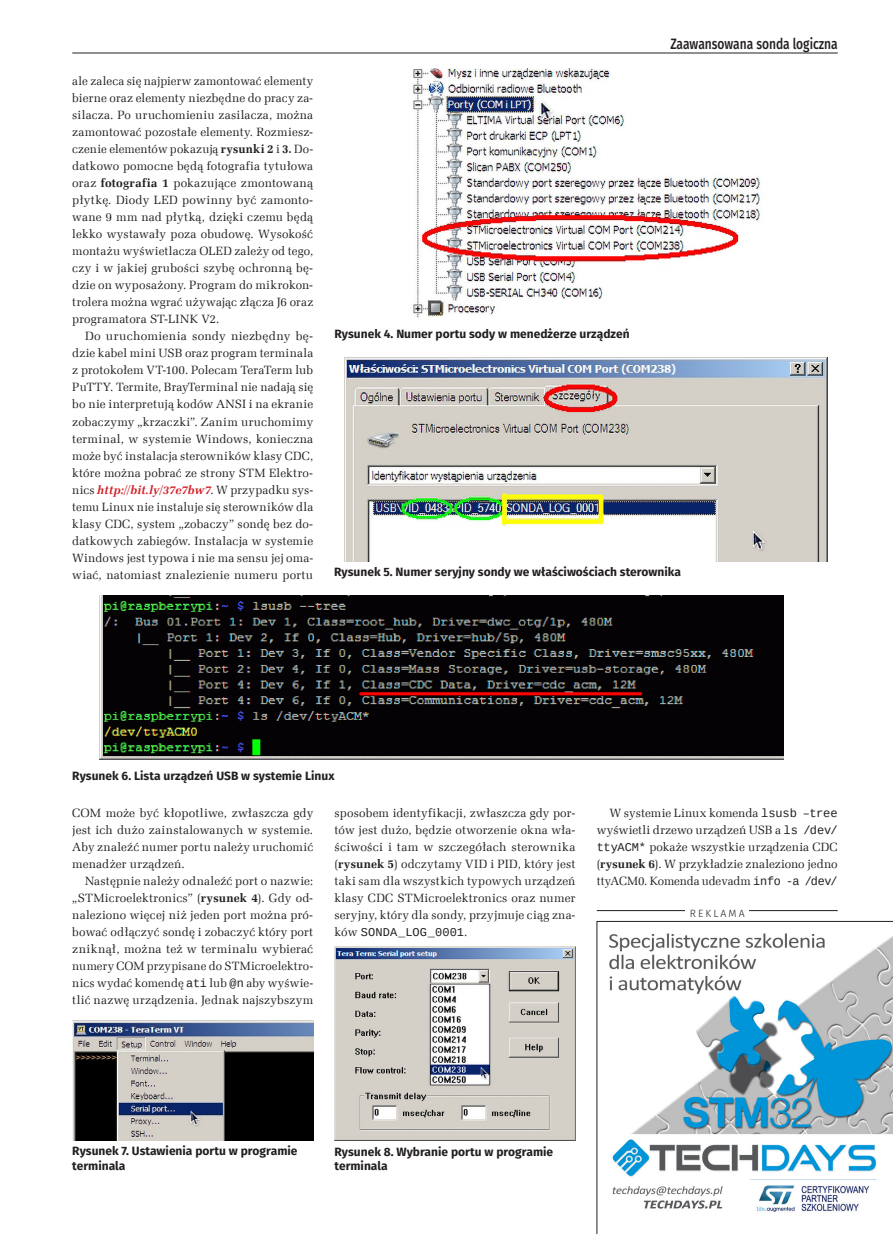
<style>
.page{position:relative;width:893px;height:1234px;background:#fff}
.page>*{position:absolute;margin:0;border:0;box-sizing:border-box;transform-origin:0 0}
.t1{font:500 15px "Fira Sans";color:#231f20;scale:.8 1}
._1_Body{font:12px/17px "Zapf Ellipt EU";letter-spacing:.01em;color:#231f20;text-align:justify}
._4_Podpis{font:700 12px/14.4px "Fira Sans";color:#231f20}
.t2{font:300 10.5px "Fira Sans";letter-spacing:.2em;color:#231f20}
.s1{font-weight:700}
.s2{font-weight:700;font-style:italic;color:#d1232a}
.s3{font-family:"Liberation Mono"}
</style>
<div class="page">
<hr style="left:597px;top:910px;width:241px;height:1px;background:#231f20">
<div style="left:685px;top:901px;width:64px;height:20px;background:#fff"></div>
<svg style="left:597px;top:921px;width:296px;height:312px"></svg>
<img style="left:413px;top:68px;width:348px;height:249px">
<img style="left:344px;top:357px;width:483px;height:204px">
<img style="left:100px;top:595px;width:683px;height:164px">
<img style="left:72px;top:1020px;width:241px;height:120px">
<img style="left:334px;top:946px;width:241px;height:194px">
<hr style="left:72px;top:53px;width:766px;height:1px;background:#231f20">
<p class="_1_Body" style="left:72px;top:73px;width:242px">ale zaleca się najpierw zamontować elementy bierne oraz elementy niezbędne do pracy za&shy;silacza. Po uruchomieniu zasilacza, można zamontować pozostałe elementy. Rozmiesz&shy;czenie elementów pokazują <span class="s1">rysunki 2</span> i <span class="s1">3.</span> Do&shy;datkowo pomocne będą fotografia tytułowa oraz <span class="s1">fotografia 1</span> pokazujące zmontowaną płytkę. Diody LED powinny być zamonto&shy;wane 9 mm nad płytką, dzięki czemu będą lekko wystawały poza obudowę. Wysokość montażu wyświetlacza OLED zależy od tego, czy i w jakiej grubości szybę ochronną bę&shy;dzie on wyposażony. Program do mikrokon&shy;trolera można wgrać używając złącza J6 oraz programatora ST-LINK V2.</p>
<p class="_1_Body" style="left:72px;top:328px;width:242px;text-indent:13px">Do uruchomienia sondy niezbędny bę&shy;dzie kabel mini USB oraz program terminala z protokołem VT-100. Polecam TeraTerm lub PuTTY. Termite, BrayTerminal nie nadają się bo nie interpretują kodów ANSI i na ekranie zobaczymy „krzaczki”. Zanim uruchomimy terminal, w systemie Windows, konieczna może być instalacja sterowników klasy CDC, które można pobrać ze strony STM Elektro&shy;nics <span class="s2">http://bit.ly/37e7bw7</span>. W przypadku sys&shy;temu Linux nie instaluje się sterowników dla klasy CDC, system „zobaczy” sondę bez do&shy;datkowych zabiegów. Instalacja w systemie Windows jest typowa i nie ma sensu jej oma&shy;wiać, natomiast znalezienie numeru portu</p>
<p class="t1" style="left:670px;top:32px;width:211px">Zaawansowana sonda logiczna</p>
<p class="_4_Podpis" style="left:334px;top:325px;width:297px">Rysunek 4. Numer portu sody w menedżerze urządzeń</p>
<p class="_4_Podpis" style="left:334px;top:563px;width:348px">Rysunek 5. Numer seryjny sondy we właściwościach sterownika</p>
<p class="_4_Podpis" style="left:72px;top:767px;width:264px">Rysunek 6. Lista urządzeń USB w systemie Linux</p>
<p class="_1_Body" style="left:72px;top:804px;width:242px">COM może być kłopotliwe, zwłaszcza gdy jest ich dużo zainstalowanych w systemie.<br>Aby znaleźć numer portu należy uruchomić menadżer urządzeń.</p>
<p class="_1_Body" style="left:72px;top:872px;width:242px;text-indent:13px">Następnie należy odnaleźć port o nazwie: „STMicroelektronics” (<span class="s1">rysunek 4</span>). Gdy od&shy;naleziono więcej niż jeden port można pró&shy;bować odłączyć sondę i zobaczyć który port zniknął, można też w terminalu wybierać numery COM przypisane do STMicroelektro&shy;nics wydać komendę <span class="s3">ati</span> lub <span class="s3">@n</span> aby wyświe&shy;tlić nazwę urządzenia. Jednak najszybszym</p>
<p class="_1_Body" style="left:334px;top:804px;width:242px">sposobem identyfikacji, zwłaszcza gdy por&shy;tów jest dużo, będzie otworzenie okna wła&shy;ściwości i tam w szczegółach sterownika (<span class="s1">rysunek 5</span>) odczytamy VID i PID, który jest taki sam dla wszystkich typowych urządzeń klasy CDC STMicroelektronics oraz numer seryjny, który dla sondy, przyjmuje ciąg zna&shy;ków <span class="s3">SONDA_LOG_0001</span>.</p>
<p class="_1_Body" style="left:597px;top:804px;width:242px;text-indent:13px">W systemie Linux komenda <span class="s3">lsusb –tree </span>wyświetli drzewo urządzeń USB a <span class="s3">ls /dev/ ttyACM*</span> pokaże wszystkie urządzenia CDC (<span class="s1">rysunek 6</span>). W przykładzie znaleziono jedno ttyACM0. Komenda udevadm <span class="s3">info -a /dev/</span></p>
<p class="t2" style="left:690px;top:905px;width:56px">REKLAMA</p>
<p class="_4_Podpis" style="left:72px;top:1142px;width:227px">Rysunek 7. Ustawienia portu w programie terminala</p>
<p class="_4_Podpis" style="left:334px;top:1143px;width:220px">Rysunek 8. Wybranie portu w programie terminala</p>
</div>
